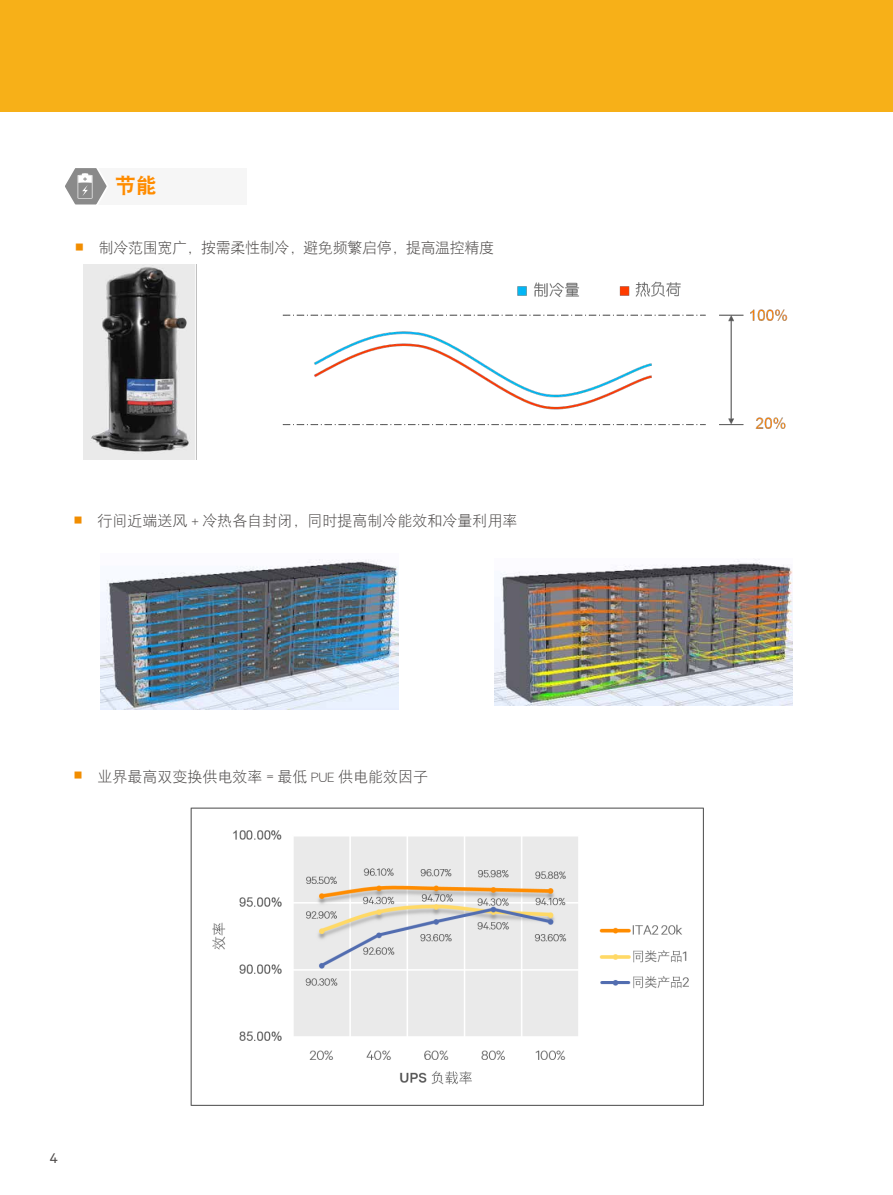
<style>
.page{position:relative;width:893px;height:1195px;background:#fff}
.page>*{position:absolute;margin:0;border:0;box-sizing:border-box;transform-origin:0 0}
.t1{font:21px "DFP Hei W9";color:#ff8c00}
.t2{font:15px "DFP Hei W3";color:#4c4948}
.t3{font:15px "DFP Hei W3";letter-spacing:-.025em;color:#4c4948}
.t4{font:13.5px "Calibre";color:#4c4948}
</style>
<div class="page">
<div style="left:0;top:0;width:893px;height:111px;background:#f7b018"></div>
<img style="left:84px;top:264px;width:704px;height:195px">
<img style="left:101px;top:559px;width:298px;height:150px">
<img style="left:494px;top:559px;width:298px;height:147px">
<div style="left:90px;top:168px;width:156px;height:37px;background:#f6f6f6"></div>
<svg style="left:65px;top:168px;width:42px;height:37px"></svg>
<img style="left:190px;top:807px;width:514px;height:299px">
<h1 class="t1" style="left:115px;top:175px;width:43px">节能</h1>
<p class="t3" style="left:99px;top:240px;width:397px">制冷范围宽广，按需柔性制冷，避免频繁启停，提高温控精度</p>
<p class="t2" style="left:98px;top:513px;width:421px">行间近端送风 + 冷热各自封闭，同时提高制冷能效和冷量利用率</p>
<p class="t2" style="left:98px;top:769px;width:332px">业界最高双变换供电效率 = 最低 PUE 供电能效因子</p>
<p class="t4" style="left:50px;top:1149px;width:10px">4</p>
</div>
